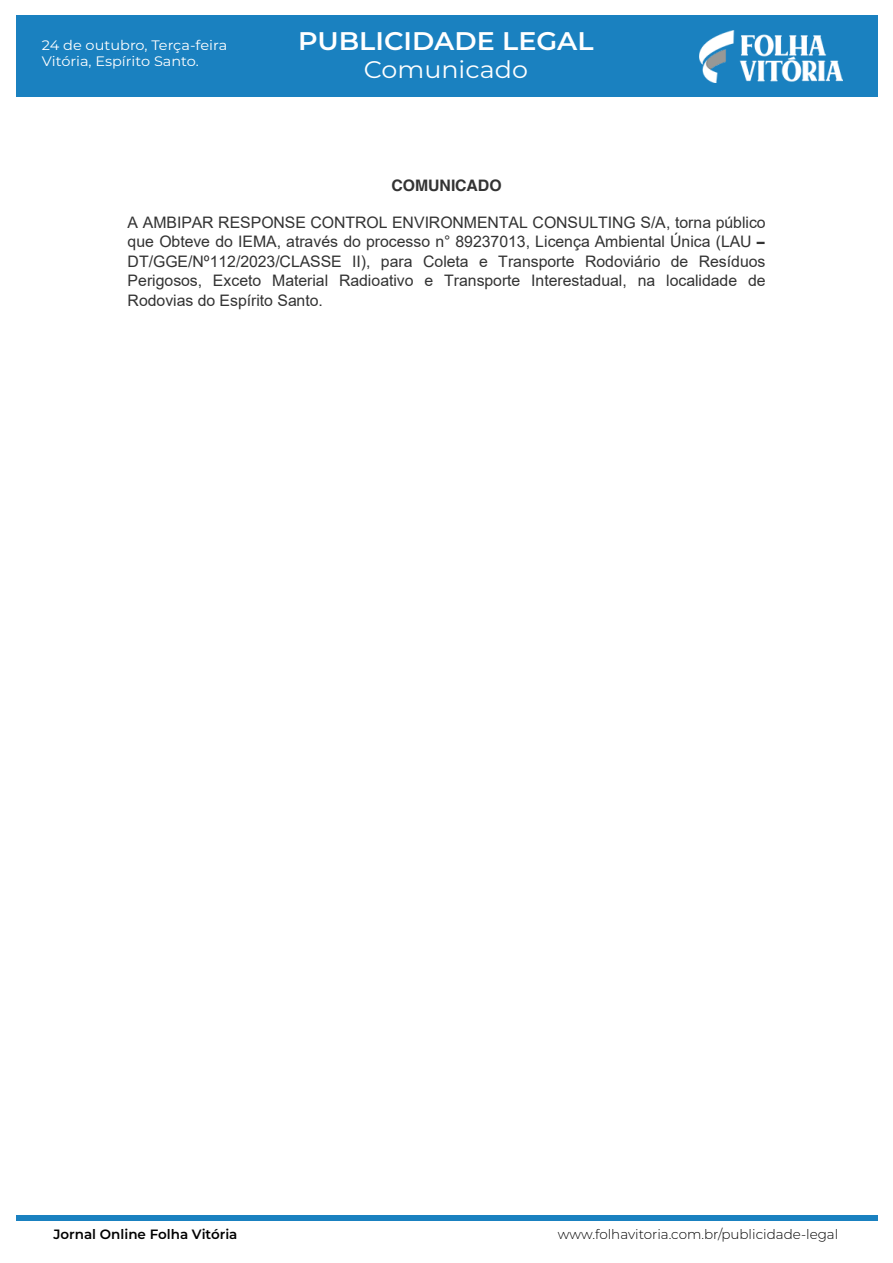
<style>
.page{position:relative;width:893px;height:1263px;background:#fff}
.page>*{position:absolute;margin:0;border:0;box-sizing:border-box;transform-origin:0 0}
.t1{font:600 25.5px "Montserrat";color:#fff;scale:1.06 1}
.t2{font:24px "Montserrat";color:#fff;scale:1.06 1}
.t3{font:15.9px/19.5px "Arial";color:#333;text-align:justify}
.t4{font:700 15.9px "Helvetica";letter-spacing:-.005em;color:#333}
.t5{font:13.65px/16.5px "Montserrat";color:#fff;scale:1.06 1}
.t6{font:300 13.5px "Montserrat";color:#000}
.t7{font:600 13.5px "Montserrat";color:#000}
.s1{font-family:"Helvetica"}
</style>
<div class="page">
<div style="left:16px;top:15px;width:861px;height:82px;background:#1a81c0"></div>
<img style="left:700px;top:30px;width:143px;height:52px">
<div style="left:16px;top:1215px;width:861px;height:6px;background:#1a81c0"></div>
<p class="t5" style="left:42px;top:36px;width:176px">24 de outubro, Terça-feira<br>Vitória, Espírito Santo.</p>
<h1 class="t1" style="left:298px;top:23px;width:280px">PUBLICIDADE LEGAL</h1>
<h2 class="t2" style="left:364px;top:53px;width:156px">Comunicado</h2>
<p class="t4" style="left:391px;top:176px;width:112px">COMUNICADO</p>
<p class="t3" style="left:128px;top:212px;width:639px">A AMBIPAR RESPONSE CONTROL ENVIRONMENTAL CONSULTING S/A, torna público que Obteve do IEMA, através do processo n° 89237013, Licença Ambiental Única (LAU <span class="s1">– </span>DT/GGE/Nº112/2023/CLASSE II), para Coleta e Transporte Rodoviário de Resíduos Perigosos, Exceto Material Radioativo e Transporte Interestadual, na localidade de Rodovias do Espírito Santo.</p>
<p class="t7" style="left:53px;top:1224px;width:186px">Jornal Online Folha Vitória</p>
<p class="t6" style="left:558px;top:1225px;width:282px">www.folhavitoria.com.br/publicidade-legal</p>
</div>
